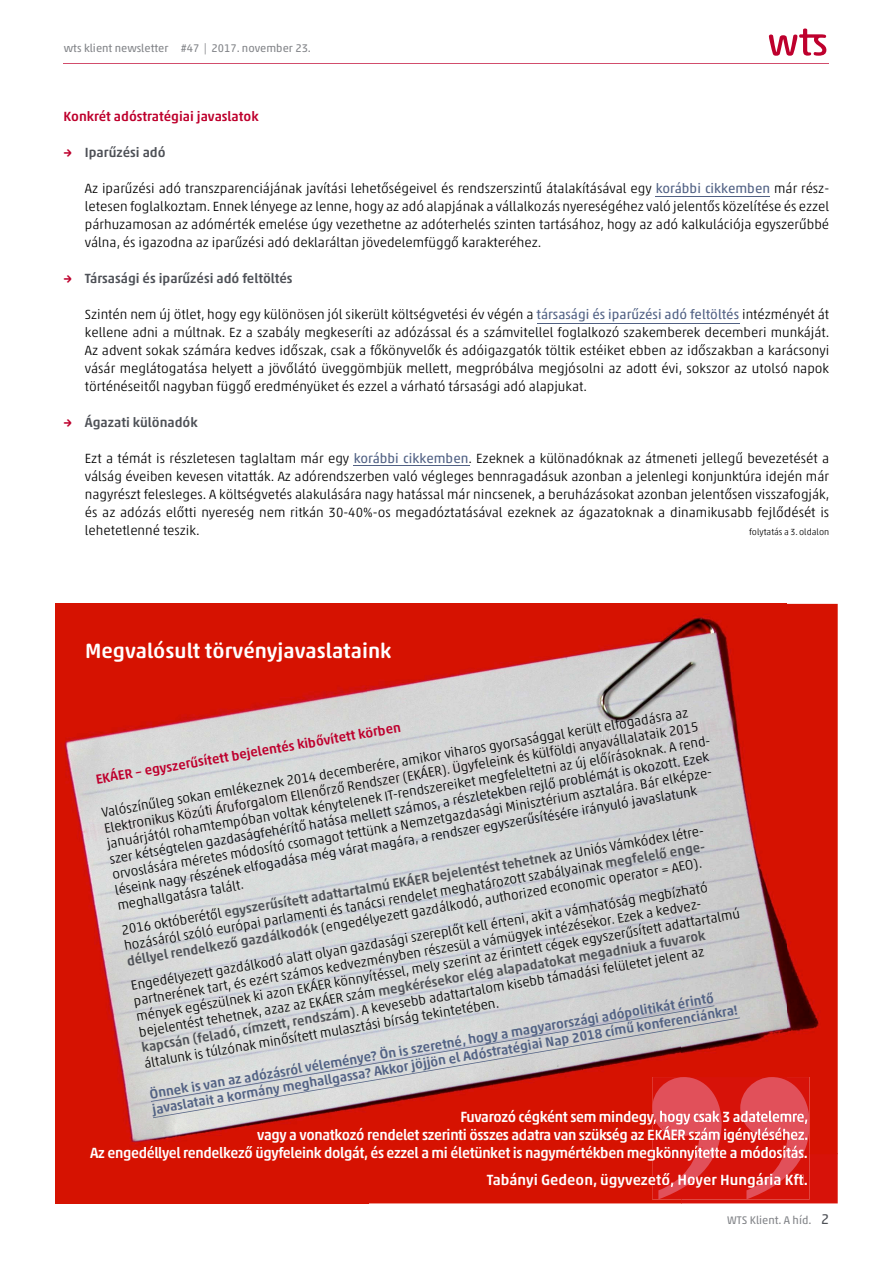
<style>
.page{position:relative;width:893px;height:1263px;background:#fff}
.page>*{position:absolute;margin:0;border:0;box-sizing:border-box;transform-origin:0 0}
.t1{font:500 21px "Akko Rounded Pro";color:#fff}
.t2{font:500 15px/18px "Akko Pro";letter-spacing:-.025em;color:#fff;text-align:right;scale:.96 1}
.t3{font:500 15px "Akko Pro";color:#fff}
.t4{font:300 13.5px/18px "Akko Pro";color:#000;text-align:justify}
.t5{font:500 13.5px/15.8px "Akko Pro";color:#516184}
.t6{font:500 13.5px "Akko Pro";color:#be002d}
.t7{font:500 13.5px "Akko Pro";color:#4e5157}
.t8{font:11.25px "Akko Pro";color:#838589}
.t9{font:300 9px "Akko Pro";color:#000}
.s1{font-family:"Akko Rounded Pro";color:#be002d}
.s2{font-weight:400;color:#516184}
.s3{font-weight:500;color:#4e5157}
.s4{font-size:14.25px;color:#4e5157}
</style>
<div class="page">
<hr style="left:64px;top:64px;width:765px;height:1px;background:#d24d6c">
<svg style="left:769px;top:29px;width:57px;height:27px"></svg>
<img style="left:55px;top:604px;width:626px;height:599px">
<img style="left:681px;top:1154px;width:157px;height:49px">
<div style="left:786px;top:604px;width:52px;height:550px;background:#d61201"></div>
<img style="left:681px;top:604px;width:105px;height:473px">
<img style="left:652px;top:1077px;width:158px;height:122px">
<svg style="left:647px;top:1111px;width:160px;height:49px;background:#df4645"></svg>
<svg style="left:649px;top:1173px;width:131px;height:14px;background:#db2d28"></svg>
<svg style="left:786px;top:1174px;width:21px;height:11px"></svg>
<svg style="left:151px;top:1005px;width:563px;height:97px;background:#d2d4d4"></svg>
<svg style="left:153px;top:1017px;width:587px;height:101px;background:#ce9896"></svg>
<hr style="left:655px;top:196px;width:115px;height:1px;background:#516184">
<hr style="left:538px;top:323px;width:202px;height:1px;background:#516184">
<hr style="left:353px;top:465px;width:117px;height:1px;background:#516184">
<p class="t8" style="left:64px;top:42px;width:249px">wts klient newsletter #47 | 2017. november 23.</p>
<p class="t6" style="left:64px;top:108px;width:197px">Konkrét adóstratégiai javaslatok</p>
<p class="t7" style="left:64px;top:144px;width:104px"><span class="s1">→</span> Iparűzési adó</p>
<p class="t4" style="left:85px;top:179px;width:746px">Az iparűzési adó transzparenciájának javítási lehetőségeivel és rendszerszintű átalakításával egy <span class="s2">korábbi cikkemben</span> már rész&shy;letesen foglalkoztam. Ennek lényege az lenne, hogy az adó alapjának a vállalkozás nyereségéhez való jelentős közelítése és ezzel párhuzamosan az adómérték emelése úgy vezethetne az adóterhelés szinten tartásához, hogy az adó kalkulációja egyszerűbbé válna, és igazodna az iparűzési adó deklaráltan jövedelemfüggő karakteréhez.</p>
<p class="t7" style="left:64px;top:270px;width:231px"><span class="s1">→</span> Társasági és iparűzési adó feltöltés</p>
<p class="t4" style="left:85px;top:305px;width:746px">Szintén nem új ötlet, hogy egy különösen jól sikerült költségvetési év végén a <span class="s2">társasági és iparűzési adó feltöltés</span> intézményét át kellene adni a múltnak. Ez a szabály megkeseríti az adózással és a számvitellel foglalkozó szakemberek decemberi munkáját.<br>Az advent sokak számára kedves időszak, csak a főkönyvelők és adóigazgatók töltik estéiket ebben az időszakban a karácsonyi vásár meglátogatása helyett a jövőlátó üveggömbjük mellett, megpróbálva megjósolni az adott évi, sokszor az utolsó napok történéseitől nagyban függő eredményüket és ezzel a várható társasági adó alapjukat.</p>
<p class="t7" style="left:64px;top:414px;width:136px"><span class="s1">→</span> Ágazati különadók</p>
<p class="t4" style="left:85px;top:449px;width:746px">Ezt a témát is részletesen taglaltam már egy <span class="s2">korábbi cikkemben</span>. Ezeknek a különadóknak az átmeneti jellegű bevezetését a válság éveiben kevesen vitatták. Az adórendszerben való végleges bennragadásuk azonban a jelenlegi konjunktúra idején már nagyrészt felesleges. A költségvetés alakulására nagy hatással már nincsenek, a beruházásokat azonban jelentősen visszafogják, és az adózás előtti nyereség nem ritkán 30-40%-os megadóztatásával ezeknek az ágazatoknak a dinamikusabb fejlődését is lehetetlenné teszik.</p>
<p class="t9" style="left:749px;top:526px;width:82px">folytatás a 3. oldalon</p>
<h1 class="t1" style="left:85px;top:637px;width:308px">Megvalósult törvényjavaslataink</h1>
<p class="t4" style="left:100px;top:806px;width:616px;line-height:15.6px;text-align:left;rotate:-10deg">Valószínűleg sokan emlékeznek 2014 decemberére, amikor viharos gyorsasággal került elfogadásra az Elektronikus Közúti Áruforgalom Ellenőrző Rendszer (EKÁER). Ügyfeleink és külföldi anyavállalataik 2015 januárjától rohamtempóban voltak kénytelenek IT-rendszereiket megfeleltetni az új előírásoknak. A rend&shy;szer kétségtelen gazdaságfehérítő hatása mellett számos, a részletekben rejlő problémát is okozott. Ezek orvoslására méretes módosító csomagot tettünk a Nemzetgazdasági Minisztérium asztalára. Bár elképze&shy;léseink nagy részének elfogadása még várat magára, a rendszer egyszerűsítésére irányuló javaslatunk meghallgatásra talált.</p>
<p class="t6" style="left:95px;top:772px;width:311px;rotate:-10deg">EKÁER – egyszerűsített bejelentés kibővített körben</p>
<p class="t4" style="left:120px;top:923px;width:594px;line-height:16px;text-align:left;rotate:-10deg">2016 októberétől <span class="s3">egyszerűsített adattartalmú EKÁER bejelentést tehetnek</span> az Uniós Vámkódex létre&shy;hozásáról szóló európai parlamenti és tanácsi rendelet meghatározott szabályainak <span class="s3">megfelelő enge&shy;déllyel rendelkező gazdálkodók</span> (engedélyezett gazdálkodó, authorized economic operator = AEO).</p>
<p class="t4" style="left:130px;top:979px;width:614px;line-height:15.6px;text-align:left;rotate:-10deg">Engedélyezett gazdálkodó alatt olyan gazdasági szereplőt kell érteni, akit a vámhatóság megbízható partnerének tart, és ezért számos kedvezményben részesül a vámügyek intézésekor. Ezek a kedvez&shy;mények egészülnek ki azon EKÁER könnyítéssel, mely szerint az érintett cégek egyszerűsített adattartalmú bejelentést tehetnek, azaz az EKÁER szám <span class="s3">megkérésekor elég alapadatokat megadniuk a fuvarok </span><sup>k</sup><span class="s3">apcsán (feladó, címzett, rendszám)</span>. A kevesebb adattartalom kisebb támadási felületet jelent az általunk is túlzónak minősített mulasztási bírság tekintetében.</p>
<p class="t5" style="left:149px;top:1088px;width:595px;rotate:-10deg">Önnek is van az adózásról véleménye? Ön is szeretné, hogy a magyarországi adópolitikát érintő javaslatait a kormány meghallgassa? Akkor jöjjön el Adóstratégiai Nap 2018 című konferenciánkra!</p>
<p class="t2" style="left:90px;top:1107px;width:750px">Fuvarozó cégként sem mindegy, hogy csak 3 adatelemre,<br>vagy a vonatkozó rendelet szerinti összes adatra van szükség az EKÁER szám igényléséhez.<br>Az engedéllyel rendelkező ügyfeleink dolgát, és ezzel a mi életünket is nagymértékben megkönnyítette a módosítás.</p>
<p class="t3" style="left:487px;top:1170px;width:323px">Tabányi Gedeon, ügyvezető, Hoyer Hungária Kft.</p>
<p class="t8" style="left:727px;top:1213px;width:104px">WTS Klient. A híd. <span class="s4">2</span></p>
</div>
